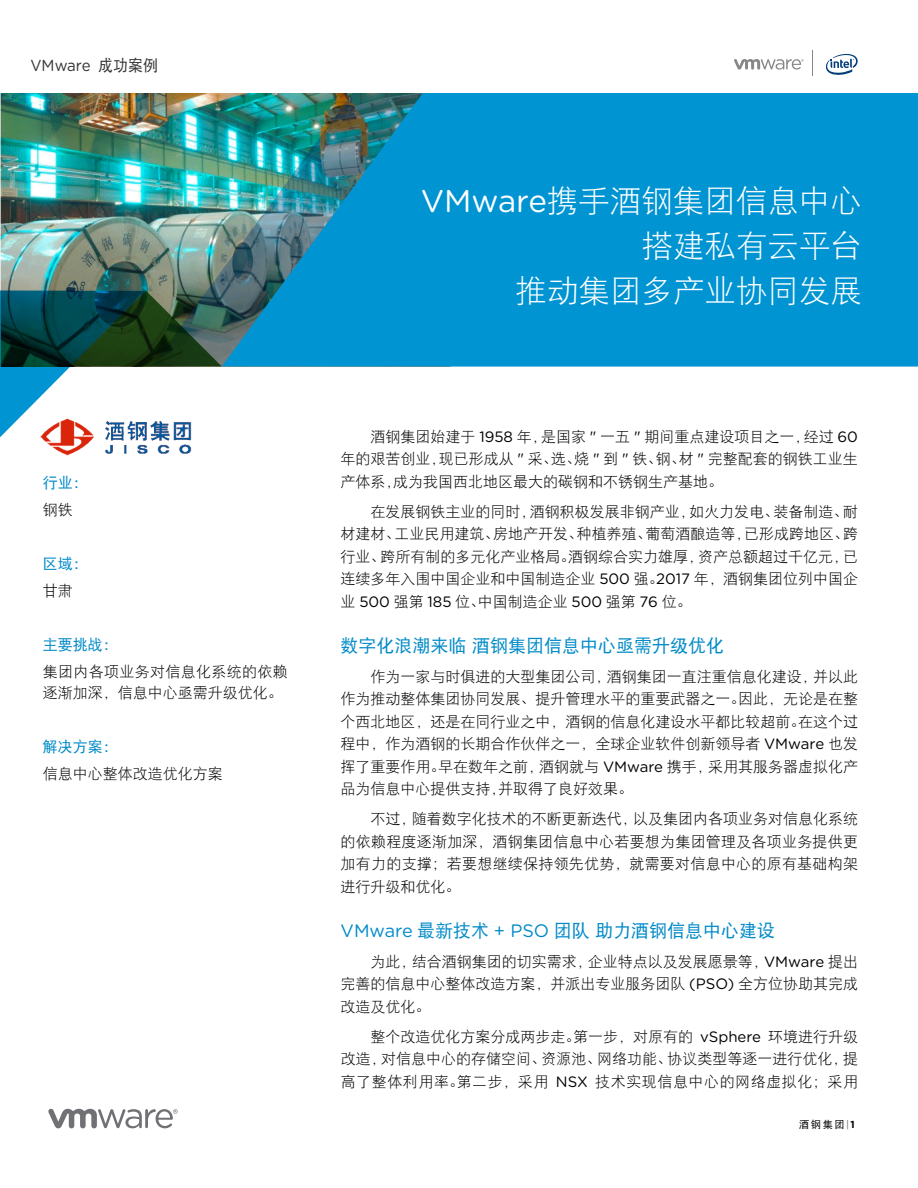
<style>
.page{position:relative;width:918px;height:1188px;background:#fff}
.page>*{position:absolute;margin:0;border:0;box-sizing:border-box;transform-origin:0 0}
.t1{font:31.5px/45px "DFP Hei W3";color:#fff;text-align:right}
.t2{font:18px "DFP Hei W5";color:#008ac8}
.t3{font:16.05px "Gotham Rounded";color:#333;scale:.93 1}
.t4{font:15px/22.5px "DFP Hei W3";color:#000;text-align:justify}
.t5{font:15px/21px "DFP Hei W3";letter-spacing:.02em;color:#000}
.t6{font:15px "DFP Hei W5";color:#008ac8}
.t7{font:10.2px "DFP Hei W5";color:#000}
.s1{font-family:"DFP Hei W5"}
.s2{font-family:"Gotham Rounded"}
.s3{font-family:"Gotham";color:#636165}
.s4{font-family:"Gotham";font-weight:700}
</style>
<div class="page">
<svg style="left:48px;top:1109px;width:130px;height:19px"></svg>
<img style="left:40px;top:437px;width:152px;height:19px">
<img style="left:0;top:93px;width:151px;height:198px">
<img style="left:151px;top:93px;width:71px;height:198px">
<svg style="left:222px;top:93px;width:696px;height:273px;background:#0991c6"></svg>
<svg style="left:0;top:291px;width:222px;height:146px"></svg>
<svg style="left:734px;top:59px;width:70px;height:11px"></svg>
<svg style="left:812px;top:51px;width:1px;height:25px"></svg>
<svg style="left:826px;top:53px;width:32px;height:22px"></svg>
<p class="t3" style="left:30px;top:54px;width:139px">VMware <span class="s1">成功案例</span></p>
<p class="t6" style="left:43px;top:475px;width:46px">行业：</p>
<p class="t4" style="left:43px;top:498px;width:31px">钢铁</p>
<p class="t6" style="left:43px;top:556px;width:46px">区域：</p>
<p class="t4" style="left:43px;top:579px;width:31px">甘肃</p>
<p class="t6" style="left:43px;top:637px;width:77px">主要挑战：</p>
<p class="t5" style="left:43px;top:661px;width:246px">集团内各项业务对信息化系统的依赖逐渐加深，信息中心亟需升级优化。</p>
<p class="t6" style="left:43px;top:739px;width:77px">解决方案：</p>
<p class="t4" style="left:43px;top:762px;width:182px">信息中心整体改造优化方案</p>
<h1 class="t1" style="left:421px;top:178px;width:443px"><span class="s2">VMware</span>携手酒钢集团信息中心搭建私有云平台<br>推动集团多产业协同发展</h1>
<p class="t4" style="left:341px;top:425px;width:519px;text-indent:30px">酒钢集团始建于 <span class="s2">1958</span> 年，是国家 <span class="s2">"</span> 一五 <span class="s2">"</span> 期间重点建设项目之一，经过 <span class="s2">60</span>年的艰苦创业，现已形成从 <span class="s2">"</span> 采、选、烧 <span class="s2">"</span> 到 <span class="s2">"</span> 铁、钢、材 <span class="s2">"</span> 完整配套的钢铁工业生产体系，成为我国西北地区最大的碳钢和不锈钢生产基地。</p>
<p class="t4" style="left:341px;top:500px;width:519px;text-indent:30px">在发展钢铁主业的同时，酒钢积极发展非钢产业，如火力发电、装备制造、耐材建材、工业民用建筑、房地产开发、种植养殖、葡萄酒酿造等，已形成跨地区、跨行业、跨所有制的多元化产业格局。酒钢综合实力雄厚，资产总额超过千亿元，已连续多年入围中国企业和中国制造企业 <span class="s2">500</span> 强。<span class="s2">2017</span> 年，酒钢集团位列中国企业 <span class="s2">500</span> 强第 <span class="s2">185</span> 位、中国制造企业 <span class="s2">500</span> 强第 <span class="s2">76</span> 位。</p>
<p class="t2" style="left:341px;top:636px;width:385px">数字化浪潮来临酒钢集团信息中心亟需升级优化</p>
<p class="t4" style="left:341px;top:665px;width:519px;text-indent:30px">作为一家与时俱进的大型集团公司，酒钢集团一直注重信息化建设，并以此作为推动整体集团协同发展、提升管理水平的重要武器之一。因此，无论是在整个西北地区，还是在同行业之中，酒钢的信息化建设水平都比较超前。在这个过程中，作为酒钢的长期合作伙伴之一，全球企业软件创新领导者 <span class="s2">VMware</span> 也发挥了重要作用。早在数年之前，酒钢就与 <span class="s2">VMware</span> 携手，采用其服务器虚拟化产品为信息中心提供支持，并取得了良好效果。</p>
<p class="t4" style="left:341px;top:808px;width:519px;text-indent:30px">不过，随着数字化技术的不断更新迭代，以及集团内各项业务对信息化系统的依赖程度逐渐加深，酒钢集团信息中心若要想为集团管理及各项业务提供更加有力的支撑；若要想继续保持领先优势，就需要对信息中心的原有基础构架进行升级和优化。</p>
<p class="t2" style="left:341px;top:921px;width:436px"><span class="s2">VMware</span> 最新技术 <span class="s2">+ PSO</span> 团队助力酒钢信息中心建设</p>
<p class="t4" style="left:341px;top:950px;width:519px;text-indent:30px">为此，结合酒钢集团的切实需求，企业特点以及发展愿景等，<span class="s2">VMware</span> 提出完善的信息中心整体改造方案，并派出专业服务团队 <span class="s2">(PSO)</span> 全方位协助其完成改造及优化。</p>
<p class="t4" style="left:341px;top:1025px;width:519px;text-indent:30px">整个改造优化方案分成两步走。第一步，对原有的 <span class="s2">vSphere</span> 环境进行升级改造，对信息中心的存储空间、资源池、网络功能、协议类型等逐一进行优化，提高了整体利用率。第二步，采用 <span class="s2">NSX</span> 技术实现信息中心的网络虚拟化；采用</p>
<p class="t7" style="left:799px;top:1119px;width:57px">酒钢集团<span class="s3">|</span><span class="s4">1</span></p>
</div>
